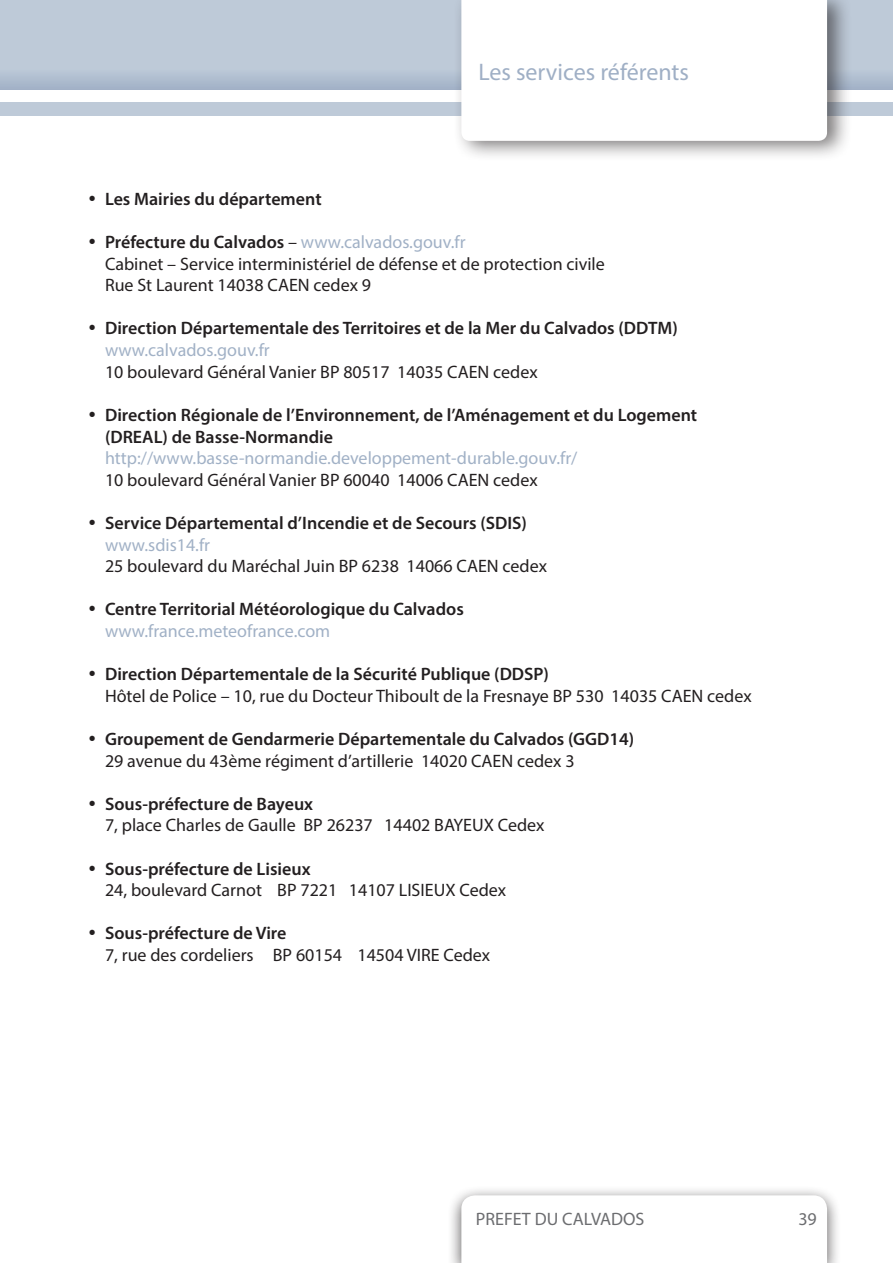
<style>
.page{position:relative;width:893px;height:1263px;background:#fff}
.page>*{position:absolute;margin:0;border:0;box-sizing:border-box;transform-origin:0 0}
.t1{font:24px "Myriad Pro";color:#9fafc5}
.t2{font:18px/21.6px "Myriad Pro";color:#231f20}
.t3{font:600 18px/21.6px "Myriad Pro";color:#231f20}
.t4{font:18px "Myriad Pro";color:#a1b1c6}
.t5{font:18px "Myriad Pro";color:#6c6d70}
.s1{font-weight:600}
.s2{color:#a1b1c6}
</style>
<div class="page">
<div style="left:0;top:0;width:893px;height:90px;background:linear-gradient(to bottom,#c4cfdb,#b2c0d1)"></div>
<div style="left:0;top:102px;width:893px;height:14px;background:#becad8"></div>
<div style="left:453px;top:0;width:399px;height:162px;background:#231f20;opacity:.6"></div>
<svg style="left:461px;top:0;width:366px;height:141px"></svg>
<div style="left:447px;top:1185px;width:394px;height:78px;background:#231f20;opacity:.75"></div>
<svg style="left:461px;top:1195px;width:366px;height:68px"></svg>
<h1 class="t1" style="left:478px;top:57px;width:212px">Les services référents</h1>
<p class="t3" style="left:105px;top:188px;width:218px">Les Mairies du département</p>
<p class="t2" style="left:105px;top:231px;width:501px"><span class="s1">Préfecture du Calvados</span> – <span class="s2">www.calvados.gouv.fr<br></span>Cabinet – Service interministériel de défense et de protection civile<br>Rue St Laurent 14038 CAEN cedex 9</p>
<p class="t3" style="left:105px;top:317px;width:574px">Direction Départementale des Territoires et de la Mer du Calvados (DDTM)</p>
<p class="t4" style="left:105px;top:339px;width:166px">www.calvados.gouv.fr</p>
<p class="t2" style="left:105px;top:361px;width:434px">10 boulevard Général Vanier BP 80517 14035 CAEN cedex</p>
<p class="t3" style="left:105px;top:404px;width:594px">Direction Régionale de l’Environnement, de l’Aménagement et du Logement (DREAL) de Basse-Normandie</p>
<p class="t4" style="left:105px;top:447px;width:474px">http://www.basse-normandie.developpement-durable.gouv.fr/</p>
<p class="t2" style="left:105px;top:469px;width:434px">10 boulevard Général Vanier BP 60040 14006 CAEN cedex</p>
<p class="t3" style="left:105px;top:512px;width:423px">Service Départemental d’Incendie et de Secours (SDIS)</p>
<p class="t4" style="left:105px;top:533px;width:107px">www.sdis14.fr</p>
<p class="t2" style="left:105px;top:555px;width:443px">25 boulevard du Maréchal Juin BP 6238 14066 CAEN cedex</p>
<p class="t3" style="left:105px;top:598px;width:360px">Centre Territorial Météorologique du Calvados</p>
<p class="t4" style="left:105px;top:620px;width:227px">www.france.meteofrance.com</p>
<p class="t3" style="left:105px;top:663px;width:445px">Direction Départementale de la Sécurité Publique (DDSP)</p>
<p class="t2" style="left:105px;top:685px;width:648px">Hôtel de Police – 10, rue du Docteur Thiboult de la Fresnaye BP 530 14035 CAEN cedex</p>
<p class="t3" style="left:105px;top:728px;width:531px">Groupement de Gendarmerie Départementale du Calvados (GGD14)</p>
<p class="t2" style="left:105px;top:749px;width:471px">29 avenue du 43ème régiment d’artillerie 14020 CAEN cedex 3</p>
<p class="t3" style="left:105px;top:792px;width:210px">Sous-préfecture de Bayeux</p>
<p class="t2" style="left:105px;top:814px;width:441px">7, place Charles de Gaulle BP 26237 14402 BAYEUX Cedex</p>
<p class="t3" style="left:105px;top:857px;width:207px">Sous-préfecture de Lisieux</p>
<p class="t2" style="left:105px;top:879px;width:403px">24, boulevard Carnot BP 7221 14107 LISIEUX Cedex</p>
<p class="t3" style="left:105px;top:922px;width:183px">Sous-préfecture de Vire</p>
<p class="t2" style="left:105px;top:944px;width:387px">7, rue des cordeliers BP 60154 14504 VIRE Cedex</p>
<p class="t5" style="left:476px;top:1208px;width:170px">PREFET DU CALVADOS</p>
<p class="t5" style="left:798px;top:1208px;width:20px">39</p>
</div>
